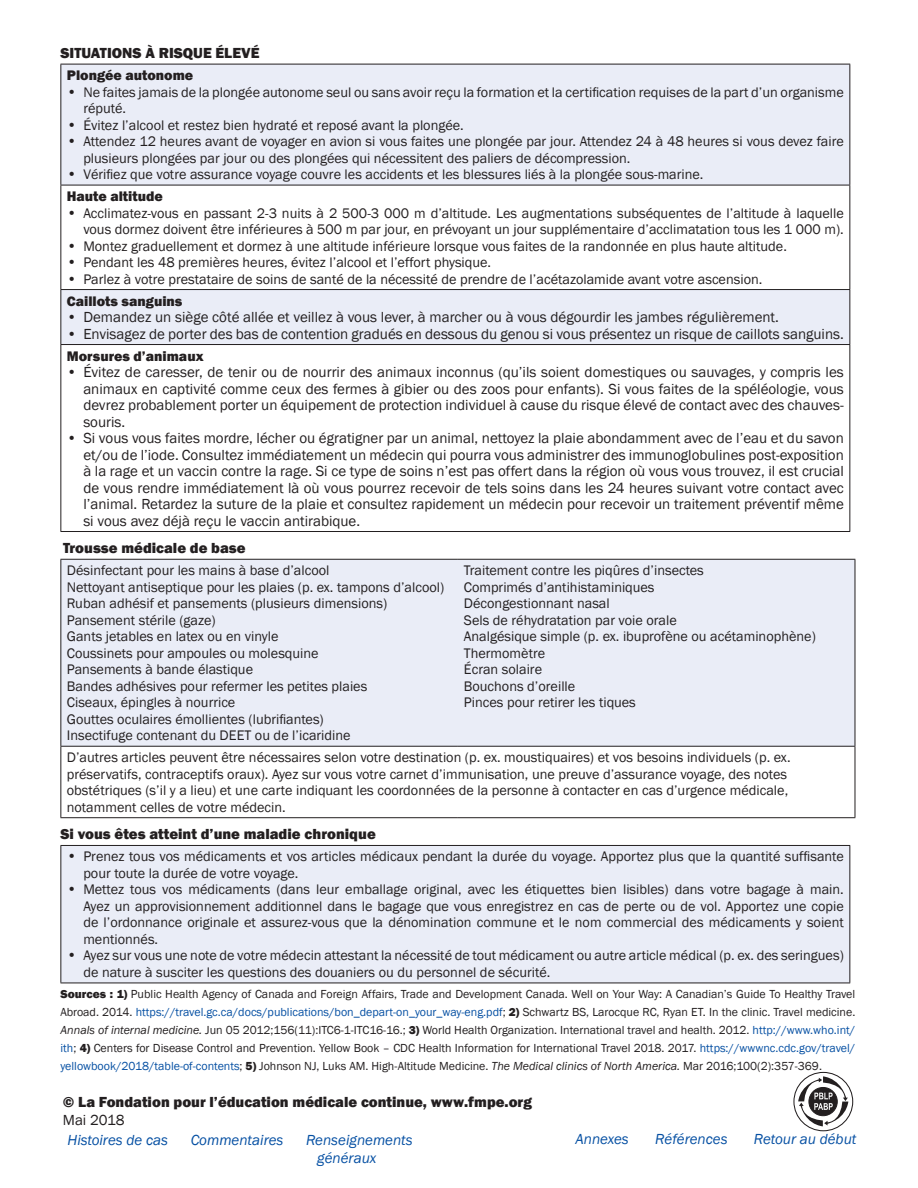
<style>
.page{position:relative;width:918px;height:1188px;background:#fff}
.page>*{position:absolute;margin:0;border:0;box-sizing:border-box;transform-origin:0 0}
.t1{font:15px/16.5px "Franklin Gothic";color:#231f20;text-align:justify}
.t2{font:800 15px "Franklin Gothic";color:#231f20}
.t3{font:italic 15px/18px "Franklin Gothic";color:#0650a3}
.t4{font:14.25px/16.5px "Franklin Gothic";color:#231f20}
.t5{font:800 14.25px "Franklin Gothic";color:#231f20}
.t6{font:12px/18px "Franklin Gothic";color:#231f20;text-align:justify}
.s1{font-weight:800;font-size:15px}
.s2{font-weight:800}
.s3{color:#0650a3}
.s4{font-style:italic}
</style>
<div class="page">
<svg style="left:61px;top:65px;width:788px;height:279px;fill:#eaedf7"></svg>
<hr style="left:60px;top:64px;width:790px;height:1px;background:#231f20">
<hr style="left:60px;top:64px;width:1px;height:121px;background:#231f20">
<hr style="left:849px;top:64px;width:1px;height:121px;background:#231f20">
<hr style="left:60px;top:185px;width:790px;height:1px;background:#231f20">
<hr style="left:60px;top:185px;width:1px;height:104px;background:#231f20">
<hr style="left:849px;top:185px;width:1px;height:104px;background:#231f20">
<hr style="left:60px;top:289px;width:790px;height:1px;background:#231f20">
<hr style="left:60px;top:290px;width:1px;height:54px;background:#231f20">
<hr style="left:849px;top:290px;width:1px;height:54px;background:#231f20">
<hr style="left:60px;top:344px;width:790px;height:1px;background:#231f20">
<hr style="left:60px;top:345px;width:1px;height:186px;background:#231f20">
<hr style="left:849px;top:345px;width:1px;height:186px;background:#231f20">
<hr style="left:60px;top:531px;width:790px;height:1px;background:#231f20">
<div style="left:61px;top:560px;width:794px;height:186px;background:#eaedf7"></div>
<hr style="left:855px;top:747px;width:1px;height:70px;background:#231f20">
<hr style="left:458px;top:559px;width:397px;height:1px;background:#231f20">
<hr style="left:855px;top:560px;width:1px;height:186px;background:#231f20">
<hr style="left:60px;top:559px;width:398px;height:1px;background:#231f20">
<hr style="left:60px;top:560px;width:1px;height:186px;background:#231f20">
<hr style="left:60px;top:746px;width:398px;height:1px;background:#231f20">
<hr style="left:60px;top:747px;width:1px;height:70px;background:#231f20">
<hr style="left:458px;top:746px;width:397px;height:1px;background:#231f20">
<hr style="left:60px;top:817px;width:398px;height:1px;background:#231f20">
<hr style="left:458px;top:817px;width:397px;height:1px;background:#231f20">
<div style="left:61px;top:845px;width:789px;height:138px;background:#eaedf7"></div>
<hr style="left:60px;top:845px;width:790px;height:1px;background:#231f20">
<hr style="left:60px;top:846px;width:1px;height:137px;background:#231f20">
<hr style="left:849px;top:846px;width:1px;height:137px;background:#231f20">
<hr style="left:60px;top:983px;width:790px;height:1px;background:#231f20">
<svg style="left:798px;top:1076px;width:50px;height:50px"></svg>
<div style="left:793px;top:1072px;width:60px;height:59px;border:1px solid #231f20;border-radius:50%"></div>
<p class="t2" style="left:60px;top:43px;width:200px">SITUATIONS À RISQUE ÉLEVÉ</p>
<p class="t5" style="left:67px;top:66px;width:128px">Plongée autonome</p>
<p class="t4" style="left:83px;top:84px;width:762px;text-indent:-16px"><span class="s1">•</span> Ne faites jamais de la plongée autonome seul ou sans avoir reçu la formation et la certification requises de la part d’un organisme réputé.</p>
<p class="t4" style="left:67px;top:117px;width:399px"><span class="s1">•</span> Évitez l’alcool et restez bien hydraté et reposé avant la plongée.</p>
<p class="t4" style="left:83px;top:133px;width:762px;text-indent:-16px"><span class="s1">•</span> Attendez 12 heures avant de voyager en avion si vous faites une plongée par jour. Attendez 24 à 48 heures si vous devez faire plusieurs plongées par jour ou des plongées qui nécessitent des paliers de décompression.</p>
<p class="t4" style="left:67px;top:164px;width:638px;line-height:21.9px"><span class="s1">•</span> Vérifiez que votre assurance voyage couvre les accidents et les blessures liés à la plongée sous-marine.<br><span class="s2">Haute altitude</span></p>
<p class="t4" style="left:67px;top:205px;width:779px;text-align:right"><span class="s1">•</span> Acclimatez-vous en passant 2-3 nuits à 2 500-3 000 m d’altitude. Les augmentations subséquentes de l’altitude à laquelle vous dormez doivent être inférieures à 500 m par jour, en prévoyant un jour supplémentaire d’acclimatation tous les 1 000 m).</p>
<p class="t4" style="left:67px;top:238px;width:722px"><span class="s1">•</span> Montez graduellement et dormez à une altitude inférieure lorsque vous faites de la randonnée en plus haute altitude.</p>
<p class="t4" style="left:67px;top:254px;width:426px"><span class="s1">•</span> Pendant les 48 premières heures, évitez l’alcool et l’effort physique.</p>
<p class="t4" style="left:67px;top:268px;width:697px;line-height:21.9px"><span class="s1">•</span> Parlez à votre prestataire de soins de santé de la nécessité de prendre de l’acétazolamide avant votre ascension.<br><span class="s2">Caillots sanguins</span></p>
<p class="t1" style="left:67px;top:309px;width:714px"><span class="s2">•</span> Demandez un siège côté allée et veillez à vous lever, à marcher ou à vous dégourdir les jambes régulièrement.</p>
<p class="t1" style="left:67px;top:326px;width:779px"><span class="s2">•</span> Envisagez de porter des bas de contention gradués en dessous du genou si vous présentez un risque de caillots sanguins.</p>
<p class="t5" style="left:67px;top:347px;width:138px">Morsures d’animaux</p>
<p class="t1" style="left:83px;top:364px;width:762px;text-indent:-16px"><span class="s2">•</span> Évitez de caresser, de tenir ou de nourrir des animaux inconnus (qu’ils soient domestiques ou sauvages, y compris les animaux en captivité comme ceux des fermes à gibier ou des zoos pour enfants). Si vous faites de la spéléologie, vous devrez probablement porter un équipement de protection individuel à cause du risque élevé de contact avec des chauves&shy;souris.</p>
<p class="t1" style="left:83px;top:430px;width:762px;text-indent:-16px"><span class="s2">•</span> Si vous vous faites mordre, lécher ou égratigner par un animal, nettoyez la plaie abondamment avec de l’eau et du savon et/ou de l’iode. Consultez immédiatement un médecin qui pourra vous administrer des immunoglobulines post-exposition à la rage et un vaccin contre la rage. Si ce type de soins n’est pas offert dans la région où vous vous trouvez, il est crucial de vous rendre immédiatement là où vous pourrez recevoir de tels soins dans les 24 heures suivant votre contact avec l’animal. Retardez la suture de la plaie et consultez rapidement un médecin pour recevoir un traitement préventif même si vous avez déjà reçu le vaccin antirabique.</p>
<p class="t2" style="left:63px;top:538px;width:184px">Trousse médicale de base</p>
<p class="t4" style="left:67px;top:563px;width:379px">Désinfectant pour les mains à base d’alcool<br>Nettoyant antiseptique pour les plaies (p. ex. tampons d’alcool)<br>Ruban adhésif et pansements (plusieurs dimensions)<br>Pansement stérile (gaze)<br>Gants jetables en latex ou en vinyle<br>Coussinets pour ampoules ou molesquine<br>Pansements à bande élastique<br>Bandes adhésives pour refermer les petites plaies<br>Ciseaux, épingles à nourrice<br>Gouttes oculaires émollientes (lubrifiantes)<br>Insectifuge contenant du DEET ou de l’icaridine</p>
<p class="t4" style="left:464px;top:563px;width:353px">Traitement contre les piqûres d’insectes<br>Comprimés d’antihistaminiques<br>Décongestionnant nasal<br>Sels de réhydratation par voie orale<br>Analgésique simple (p. ex. ibuprofène ou acétaminophène)<br>Thermomètre<br>Écran solaire<br>Bouchons d’oreille<br>Pinces pour retirer les tiques</p>
<p class="t4" style="left:67px;top:750px;width:725px">D’autres articles peuvent être nécessaires selon votre destination (p. ex. moustiquaires) et vos besoins individuels (p. ex. préservatifs, contraceptifs oraux). Ayez sur vous votre carnet d’immunisation, une preuve d’assurance voyage, des notes obstétriques (s’il y a lieu) et une carte indiquant les coordonnées de la personne à contacter en cas d’urgence médicale, notamment celles de votre médecin.</p>
<p class="t2" style="left:60px;top:824px;width:317px">Si vous êtes atteint d’une maladie chronique</p>
<p class="t4" style="left:83px;top:849px;width:762px;text-indent:-16px"><span class="s1">•</span> Prenez tous vos médicaments et vos articles médicaux pendant la durée du voyage. Apportez plus que la quantité suffisante pour toute la durée de votre voyage.</p>
<p class="t4" style="left:83px;top:882px;width:762px;text-align:justify;text-indent:-16px"><span class="s1">•</span> Mettez tous vos médicaments (dans leur emballage original, avec les étiquettes bien lisibles) dans votre bagage à main.<br>Ayez un approvisionnement additionnel dans le bagage que vous enregistrez en cas de perte ou de vol. Apportez une copie de l’ordonnance originale et assurez-vous que la dénomination commune et le nom commercial des médicaments y soient mentionnés.</p>
<p class="t4" style="left:83px;top:948px;width:762px;text-indent:-17px"><span class="s1">•</span> Ayez sur vous une note de votre médecin attestant la nécessité de tout médicament ou autre article médical (p. ex. des seringues) de nature à susciter les questions des douaniers ou du personnel de sécurité.</p>
<p class="t6" style="left:60px;top:985px;width:796px"><span class="s2">Sources : 1)</span> Public Health Agency of Canada and Foreign Affairs, Trade and Development Canada. Well on Your Way: A Canadian’s Guide To Healthy Travel Abroad. 2014. <span class="s3">https://travel.gc.ca/docs/publications/bon_depart-on_your_way-eng.pdf</span>; <span class="s2">2)</span> Schwartz BS, Larocque RC, Ryan ET. In the clinic. Travel medicine.<br><span class="s4">Annals of internal medicine.</span> Jun 05 2012;156(11):ITC6-1-ITC16-16.; <span class="s2">3)</span> World Health Organization. International travel and health. 2012. <span class="s3">http://www.who.int/ ith</span>; <span class="s2">4)</span> Centers for Disease Control and Prevention. Yellow Book – CDC Health Information for International Travel 2018. 2017. <span class="s3">https://wwwnc.cdc.gov/travel/ yellowbook/2018/table-of-contents</span>; <span class="s2">5)</span> Johnson NJ, Luks AM. High-Altitude Medicine. <span class="s4">The Medical clinics of North America.</span> Mar 2016;100(2):357-369.</p>
<p class="t2" style="left:63px;top:1093px;width:470px">© La Fondation pour l’éducation médicale continue, www.fmpe.org</p>
<p class="t1" style="left:63px;top:1112px;width:63px">Mai 2018</p>
<p class="t3" style="left:68px;top:1131px;width:102px">Histoires de cas</p>
<p class="t3" style="left:191px;top:1131px;width:94px">Commentaires</p>
<p class="t3" style="left:317px;top:1131px;width:97px;text-indent:-11px">Renseignements généraux</p>
<p class="t3" style="left:575px;top:1131px;width:55px">Annexes</p>
<p class="t3" style="left:655px;top:1131px;width:74px">Références</p>
<p class="t3" style="left:754px;top:1131px;width:104px">Retour au début</p>
</div>
